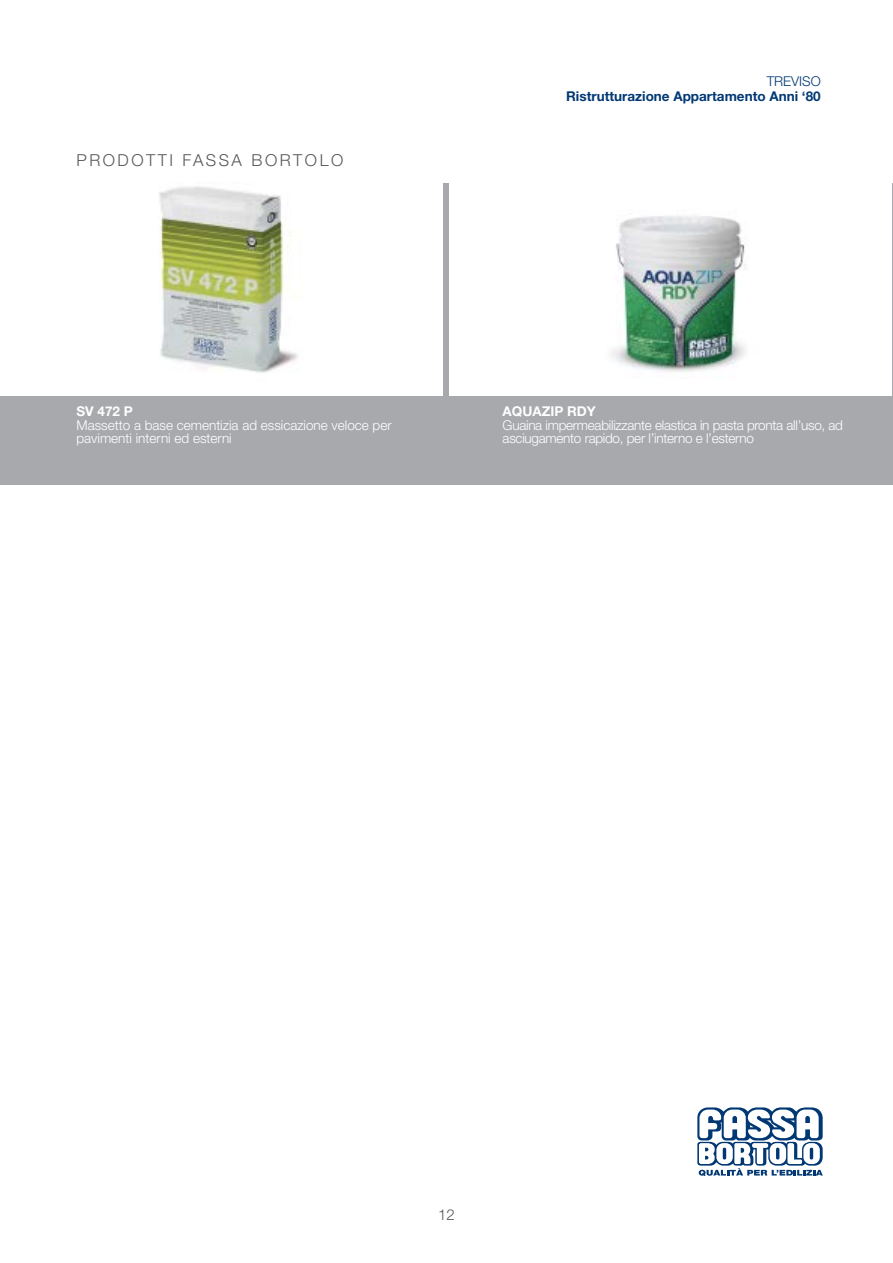
<style>
.page{position:relative;width:893px;height:1263px;background:#fff}
.page>*{position:absolute;margin:0;border:0;box-sizing:border-box;transform-origin:0 0}
.t1{font:300 16.5px "Helvetica Neue LT Std";letter-spacing:.15em;color:#57585a}
.t2{font:300 15px "Helvetica Neue LT Std";color:#57585a}
.Titolo_Sinistra{font:300 13.5px/13.5px "Helvetica Neue LT Std";letter-spacing:-.02em;color:#fff}
.Titolo_Sinistra-2{font:300 13.5px/13.5px "Helvetica Neue LT Std";color:#fff}
.t3{font:700 13.5px "Helvetica Neue LT Std";color:#013874}
.Titolo_Sinistra-3{font:700 13.5px "Helvetica Neue LT Std";color:#fff}
.t4{font:300 13.5px "Helvetica Neue LT Std";color:#013874}
</style>
<div class="page">
<svg style="left:697px;top:1107px;width:126px;height:69px"></svg>
<div style="left:0;top:183px;width:893px;height:302px;background:#a8a9ad"></div>
<div style="left:0;top:166px;width:442px;height:230px;background:#fff"></div>
<img style="left:159px;top:186px;width:139px;height:187px">
<div style="left:449px;top:166px;width:442px;height:230px;background:#fff"></div>
<img style="left:611px;top:216px;width:136px;height:156px">
<p class="t1" style="left:77px;top:150px;width:268px">PRODOTTI FASSA BORTOLO</p>
<p class="Titolo_Sinistra-3" style="left:77px;top:403px;width:58px">SV 472 P</p>
<p class="Titolo_Sinistra-2" style="left:77px;top:418px;width:317px">Massetto a base cementizia ad essicazione veloce per pavimenti interni ed esterni</p>
<p class="t4" style="left:767px;top:73px;width:56px">TREVISO</p>
<p class="t3" style="left:566px;top:88px;width:256px">Ristrutturazione Appartamento Anni ‘80</p>
<p class="Titolo_Sinistra-3" style="left:503px;top:403px;width:95px">AQUAZIP RDY</p>
<p class="Titolo_Sinistra" style="left:503px;top:418px;width:342px">Guaina impermeabilizzante elastica in pasta pronta all’uso, ad asciugamento rapido, per l’interno e l’esterno</p>
<p class="t2" style="left:438px;top:1205px;width:18px">12</p>
</div>
